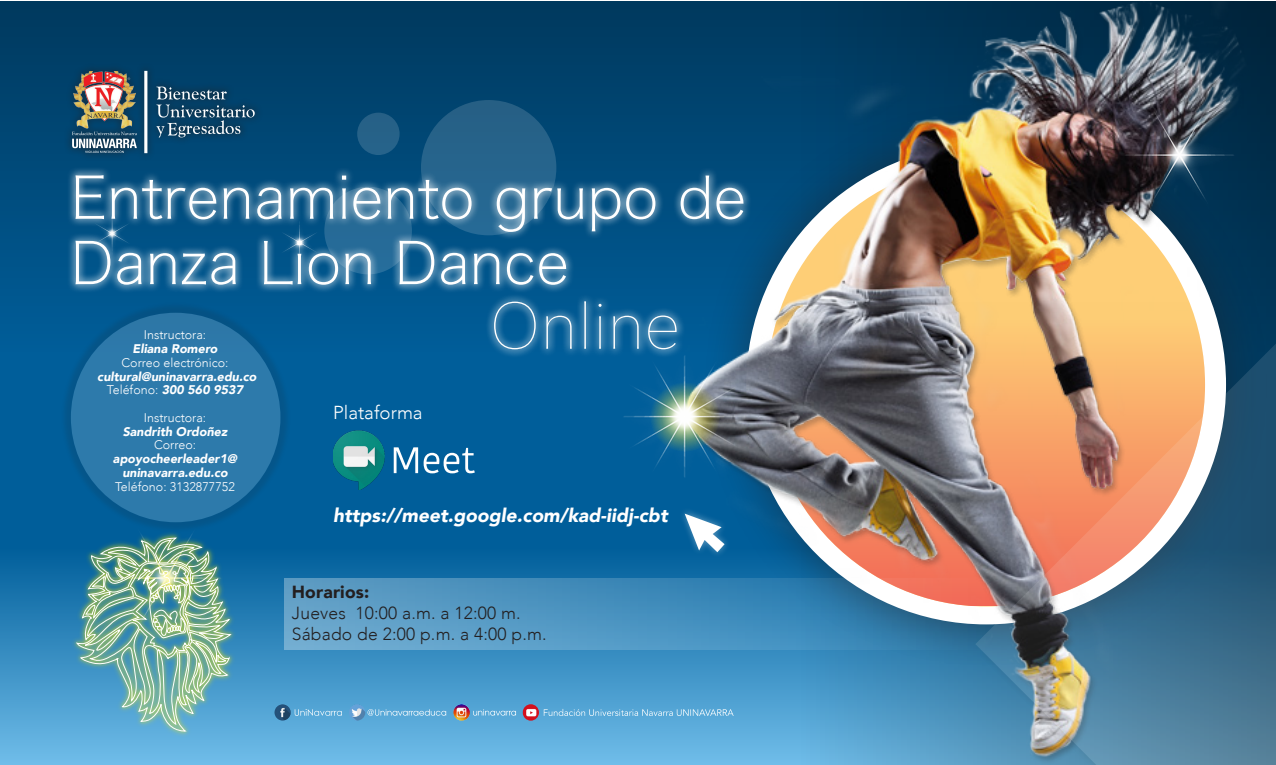
<style>
.page{position:relative;width:1276px;height:765px;background:#fff}
.page>*{position:absolute;margin:0;border:0;box-sizing:border-box;transform-origin:0 0}
.t1{font:62.25px "Hiragino Sans W0";color:#fff}
.t2{font:58.12px/65.4px "Hiragino Sans W1";color:#fff}
.t3{font:italic 900 19.12px "Avenir";color:#fff}
.t4{font:300 18.75px "Avenir";color:#fff}
.t5{font:300 17.5px "Avenir";letter-spacing:.01em;color:#231f20}
.t6{font:900 17.5px "Avenir";letter-spacing:.01em;color:#231f20}
.t7{font:italic 900 12.5px/13.8px "Avenir";color:#fff;text-align:center}
.t8{font:300 12.5px/13.8px "Avenir";color:#fff;text-align:center}
.s1{font-weight:900;font-style:italic}
.s2{font-weight:300;font-style:normal}
</style>
<div class="page">
<div style="left:1px;top:1px;width:1275px;height:764px;background:#005e9a"></div>
<div style="left:0;top:550px;width:1276px;height:215px;background:linear-gradient(to bottom,#025f9b,#70bde9)"></div>
<div style="left:0;top:1px;width:1276px;height:382px;background:linear-gradient(to bottom,#00395e,#00609e)"></div>
<div style="left:63px;top:63px;width:200px;height:99px;background:#231f20;opacity:.5"></div>
<hr style="left:144px;top:71px;width:3px;height:82px;background:#fff">
<svg style="left:156px;top:87px;width:99px;height:50px;background:#2e5c7a"></svg>
<img style="left:74px;top:71px;width:61px;height:58px">
<svg style="left:72px;top:132px;width:65px;height:21px"></svg>
<img style="left:544px;top:1px;width:732px;height:764px">
<img style="left:611px;top:343px;width:147px;height:147px">
<svg style="left:661px;top:393px;width:47px;height:47px;background:#b6c8ac"></svg>
<div style="left:60px;top:302px;width:231px;height:231px;background:#231f20;opacity:.75"></div>
<div style="left:71px;top:313px;width:209px;height:209px;background:#2d7aab;border-radius:50%"></div>
<svg style="left:284px;top:578px;width:691px;height:71px;background:#5794bb"></svg>
<div style="left:421px;top:100px;width:135px;height:135px;background:#266289;border-radius:50%"></div>
<div style="left:357px;top:113px;width:42px;height:42px;background:#266288;border-radius:50%"></div>
<div style="left:67px;top:166px;width:685px;height:192px;background:#fff;opacity:.75"></div>
<svg style="left:473px;top:709px;width:43px;height:7px"></svg>
<svg style="left:367px;top:709px;width:79px;height:7px"></svg>
<svg style="left:295px;top:709px;width:47px;height:7px"></svg>
<img style="left:274px;top:704px;width:17px;height:17px;border-radius:8px">
<img style="left:349px;top:704px;width:16px;height:17px;border-radius:8px">
<img style="left:453px;top:704px;width:17px;height:17px;border-radius:8px">
<img style="left:522px;top:704px;width:17px;height:17px;border-radius:8px">
<svg style="left:544px;top:709px;width:189px;height:7px"></svg>
<img style="left:102px;top:514px;width:129px;height:17px">
<img style="left:1115px;top:91px;width:129px;height:106px">
<div style="left:70px;top:531px;width:167px;height:207px;background:#fff101;opacity:.4"></div>
<svg style="left:73px;top:534px;width:161px;height:201px"></svg>
<img style="left:76px;top:537px;width:155px;height:195px">
<img style="left:333px;top:431px;width:51px;height:59px">
<svg style="left:394px;top:447px;width:81px;height:26px"></svg>
<div style="left:678px;top:507px;width:53px;height:51px;background:#fff;opacity:.4"></div>
<svg style="left:684px;top:514px;width:40px;height:38px"></svg>
<img style="left:975px;top:197px;width:301px;height:568px">
<p class="t2" style="left:71px;top:160px;width:677px">Entrenamiento grupo de<br>Danza Lion Dance</p>
<p class="t1" style="left:489px;top:280px;width:192px">Online</p>
<p class="t8" style="left:133px;top:328px;width:86px">Instructora:<br><span class="s1">Eliana Romero</span></p>
<p class="t7" style="left:97px;top:355px;width:161px"><span class="s2">Correo electrónico: </span>cultural@uninavarra.edu.co</p>
<p class="t7" style="left:107px;top:383px;width:138px"><span class="s2">Teléfono:</span> 300 560 9537</p>
<p class="t7" style="left:123px;top:410px;width:106px"><span class="s2">Instructora:<br></span>Sandrith Ordoñez</p>
<p class="t7" style="left:113px;top:438px;width:126px"><span class="s2">Correo: </span>apoyocheerleader1@ uninavarra.edu.co</p>
<p class="t8" style="left:115px;top:479px;width:121px">Teléfono: 3132877752</p>
<p class="t4" style="left:333px;top:402px;width:91px">Plataforma</p>
<p class="t3" style="left:333px;top:500px;width:336px">https://meet.google.com/kad-iidj-cbt</p>
<p class="t6" style="left:292px;top:577px;width:79px">Horarios:</p>
<p class="t5" style="left:292px;top:602px;width:230px">Jueves 10:00 a.m. a 12:00 m.</p>
<p class="t5" style="left:292px;top:623px;width:256px">Sábado de 2:00 p.m. a 4:00 p.m.</p>
</div>
